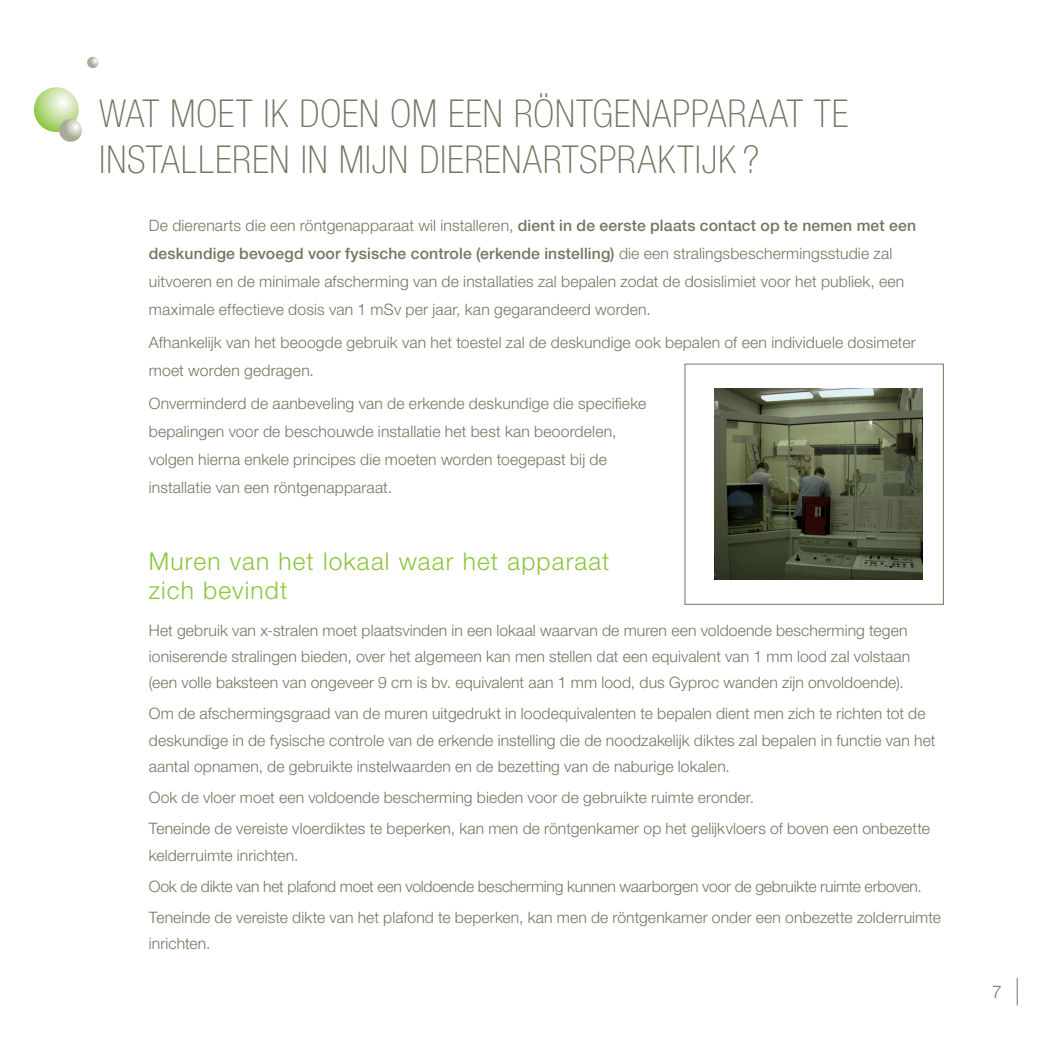
<style>
.page{position:relative;width:1042px;height:1042px;background:#fff}
.page>*{position:absolute;margin:0;border:0;box-sizing:border-box;transform-origin:0 0}
.t1{font:100 condensed 38.5px/46.2px "Helvetica Neue LT Std";letter-spacing:.02em;color:#767561}
.t2{font:300 24.5px/29.4px "Helvetica Neue LT Std";letter-spacing:.05em;color:#8bc63e}
.t3{font:300 17.5px "Helvetica Neue LT Std";color:#767561}
.t4{font:300 15.75px/28px "Helvetica Neue LT Std";letter-spacing:.005em;color:#767561}
.s1{font-weight:500}
</style>
<div class="page">
<svg style="left:1016px;top:978px;width:1px;height:27px"></svg>
<img style="left:714px;top:389px;width:209px;height:191px">
<svg style="left:33px;top:87px;width:46px;height:46px"></svg>
<svg style="left:59px;top:119px;width:23px;height:23px"></svg>
<svg style="left:87px;top:57px;width:11px;height:11px"></svg>
<h1 class="t1" style="left:99px;top:90px;width:750px">WAT MOET IK DOEN OM EEN RÖNTGENAPPARAAT TE<br>INSTALLEREN IN MIJN DIERENARTSPRAKTIJK ?</h1>
<p class="t4" style="left:149px;top:211px;width:769px">De dierenarts die een röntgenapparaat wil installeren, <span class="s1">dient in de eerste plaats contact op te nemen met een deskundige bevoegd voor fysische controle (erkende instelling)</span> die een stralingsbeschermingsstudie zal uitvoeren en de minimale afscherming van de installaties zal bepalen zodat de dosislimiet voor het publiek, een maximale effectieve dosis van 1 mSv per jaar, kan gegarandeerd worden.</p>
<p class="t4" style="left:149px;top:328px;width:768px">Afhankelijk van het beoogde gebruik van het toestel zal de deskundige ook bepalen of een individuele dosimeter moet worden gedragen.</p>
<p class="t4" style="left:149px;top:389px;width:499px">Onverminderd de aanbeveling van de erkende deskundige die specifieke bepalingen voor de beschouwde installatie het best kan beoordelen, volgen hierna enkele principes die moeten worden toegepast bij de installatie van een röntgenapparaat.</p>
<h2 class="t2" style="left:149px;top:546px;width:462px">Muren van het lokaal waar het apparaat zich bevindt</h2>
<p class="t4" style="left:149px;top:616px;width:763px;line-height:26.2px">Het gebruik van x-stralen moet plaatsvinden in een lokaal waarvan de muren een voldoende bescherming tegen ioniserende stralingen bieden, over het algemeen kan men stellen dat een equivalent van 1 mm lood zal volstaan (een volle baksteen van ongeveer 9 cm is bv. equivalent aan 1 mm lood, dus Gyproc wanden zijn onvoldoende).</p>
<p class="t4" style="left:149px;top:700px;width:788px;line-height:26.2px">Om de afschermingsgraad van de muren uitgedrukt in loodequivalenten te bepalen dient men zich te richten tot de deskundige in de fysische controle van de erkende instelling die de noodzakelijk diktes zal bepalen in functie van het aantal opnamen, de gebruikte instelwaarden en de bezetting van de naburige lokalen.</p>
<p class="t4" style="left:149px;top:781px;width:782px;line-height:31.2px">Ook de vloer moet een voldoende bescherming bieden voor de gebruikte ruimte eronder.<br>Teneinde de vereiste vloerdiktes te beperken, kan men de röntgenkamer op het gelijkvloers of boven een onbezette</p>
<p class="t4" style="left:149px;top:839px;width:793px;line-height:31.2px">kelderruimte inrichten.<br>Ook de dikte van het plafond moet een voldoende bescherming kunnen waarborgen voor de gebruikte ruimte erboven.<br>Teneinde de vereiste dikte van het plafond te beperken, kan men de röntgenkamer onder een onbezette zolderruimte</p>
<p class="t4" style="left:149px;top:929px;width:63px">inrichten.</p>
<p class="t3" style="left:992px;top:981px;width:11px">7</p>
</div>
